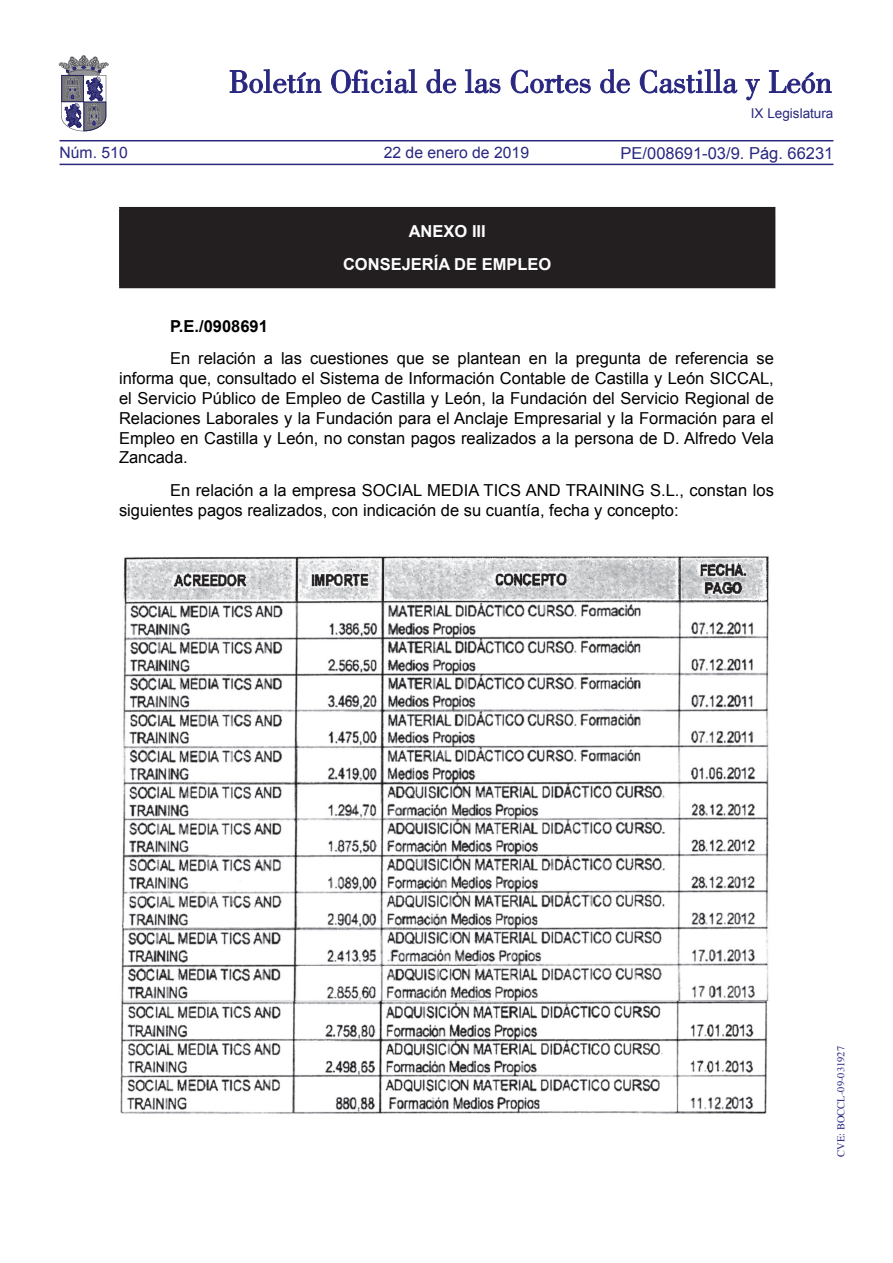
<style>
.page{position:relative;width:893px;height:1263px;background:#fff}
.page>*{position:absolute;margin:0;border:0;box-sizing:border-box;transform-origin:0 0}
.t1{font:16.5px/19.8px "Arial";color:#000;text-align:justify}
.t2{font:700 16.5px/33.8px "Arial";color:#fff;text-align:center}
.t3{font:16.5px "Arial";color:#292780}
.t4{font:700 16.5px "Arial";color:#000}
.t5{font:15.75px "Arial";color:#292780}
.t6{font:13.5px "Arial";color:#292780}
.t7{font:10.5px "Times";color:#292780}
</style>
<div class="page">
<hr style="left:60px;top:164px;width:773px;height:1px;background:#292780">
<hr style="left:60px;top:140px;width:773px;height:1px;background:#292780">
<svg style="left:230px;top:69px;width:91px;height:24px"></svg>
<svg style="left:331px;top:69px;width:86px;height:24px"></svg>
<svg style="left:426px;top:69px;width:30px;height:24px"></svg>
<svg style="left:465px;top:69px;width:35px;height:24px"></svg>
<svg style="left:511px;top:70px;width:80px;height:23px"></svg>
<svg style="left:600px;top:69px;width:30px;height:24px"></svg>
<svg style="left:640px;top:69px;width:97px;height:24px"></svg>
<svg style="left:745px;top:79px;width:15px;height:21px"></svg>
<svg style="left:769px;top:70px;width:62px;height:23px"></svg>
<svg style="left:59px;top:55px;width:49px;height:76px"></svg>
<div style="left:120px;top:208px;width:655px;height:79px;background:#231f20"></div>
<hr style="left:119px;top:207px;width:656px;height:1px;background:#231f20">
<hr style="left:119px;top:208px;width:2px;height:79px;background:#231f20">
<hr style="left:119px;top:287px;width:656px;height:1px;background:#231f20">
<img style="left:121px;top:556px;width:648px;height:446px">
<img style="left:120px;top:1002px;width:648px;height:112px">
<p class="t5" style="left:60px;top:142px;width:70px">Núm. 510</p>
<p class="t5" style="left:384px;top:142px;width:147px">22 de enero de 2019</p>
<p class="t2" style="left:343px;top:215px;width:210px">ANEXO III<br>CONSEJERÍA DE EMPLEO</p>
<p class="t6" style="left:751px;top:105px;width:84px">IX Legislatura</p>
<p class="t3" style="left:621px;top:142px;width:214px">PE/008691-03/9. Pág. 66231</p>
<p class="t4" style="left:170px;top:315px;width:99px">P.E./0908691</p>
<p class="t1" style="left:119px;top:349px;width:656px;text-indent:51px">En relación a las cuestiones que se plantean en la pregunta de referencia se informa que, consultado el Sistema de Información Contable de Castilla y León SICCAL, el Servicio Público de Empleo de Castilla y León, la Fundación del Servicio Regional de Relaciones Laborales y la Fundación para el Anclaje Empresarial y la Formación para el Empleo en Castilla y León, no constan pagos realizados a la persona de D. Alfredo Vela Zancada.</p>
<p class="t1" style="left:119px;top:480px;width:656px;text-indent:51px">En relación a la empresa SOCIAL MEDIA TICS AND TRAINING S.L., constan los siguientes pagos realizados, con indicación de su cuantía, fecha y concepto:</p>
<p class="t7" style="left:831px;top:1157px;width:112px;rotate:-90deg">CVE: BOCCL-09-031927</p>
</div>
